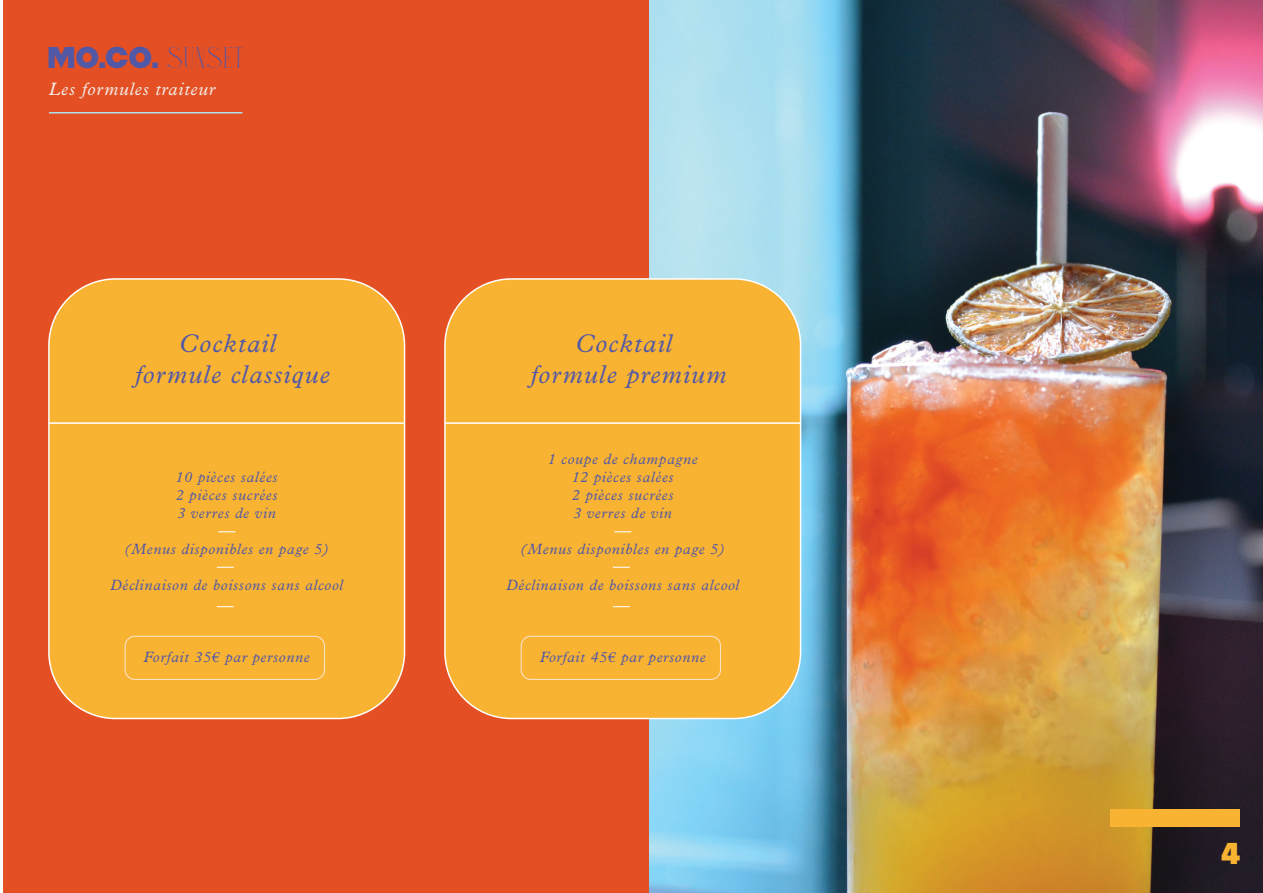
<style>
.page{position:relative;width:1263px;height:893px;background:#fff}
.page>*{position:absolute;margin:0;border:0;box-sizing:border-box;transform-origin:0 0}
.t1{font:900 29.55px "MOCOSUNSET";color:#5158a6}
.t2{font:900 29.55px "MOCOSUNSET";color:#f9b332}
.t3{font:italic 25.8px/31px "Plantin MT Pro";letter-spacing:.05em;color:#5158a6;text-align:center}
.t4{font:italic 18px "Plantin MT Pro";letter-spacing:.05em;color:#f1ede7}
.t5{font:italic 15px/18px "Plantin MT Pro";letter-spacing:.05em;color:#5158a6;text-align:justify}
.s1{font-family:"Love";font-weight:400;font-size:30px}
</style>
<div class="page">
<img style="left:649px;top:0;width:614px;height:893px">
<div style="left:3px;top:0;width:646px;height:893px;background:#e45024"></div>
<div style="left:49px;top:279px;width:355px;height:439px;background:#f9b332;border-radius:67px"></div>
<div style="left:48px;top:278px;width:357px;height:441px;border:2px solid #fff;border-radius:67px"></div>
<hr style="left:49px;top:422px;width:355px;height:2px;background:#fff">
<div style="left:1110px;top:809px;width:130px;height:18px;background:#f9b332"></div>
<svg style="left:217px;top:567px;width:17px;height:1px"></svg>
<div style="left:125px;top:636px;width:200px;height:44px;border:1px solid #fae1c2;border-radius:10px"></div>
<svg style="left:217px;top:606px;width:17px;height:1px"></svg>
<svg style="left:218px;top:531px;width:17px;height:1px"></svg>
<div style="left:445px;top:279px;width:355px;height:439px;background:#f9b332;border-radius:67px"></div>
<div style="left:444px;top:278px;width:357px;height:441px;border:2px solid #fff;border-radius:67px"></div>
<hr style="left:445px;top:422px;width:355px;height:2px;background:#fff">
<svg style="left:613px;top:567px;width:17px;height:1px"></svg>
<div style="left:521px;top:636px;width:200px;height:44px;border:1px solid #fae1c2;border-radius:10px"></div>
<svg style="left:613px;top:606px;width:17px;height:1px"></svg>
<svg style="left:614px;top:531px;width:17px;height:1px"></svg>
<hr style="left:49px;top:112px;width:193px;height:1px;background:#aee0ef">
<h1 class="t1" style="left:48px;top:43px;width:198px">MO.CO. <span class="s1">SUNSET</span></h1>
<p class="t4" style="left:49px;top:78px;width:168px">Les formules traiteur</p>
<h2 class="t3" style="left:135px;top:328px;width:197px">Cocktail<br>formule classique</h2>
<p class="t5" style="left:176px;top:468px;width:103px">10 pièces salées 2 pièces sucrées 3 verres de vin</p>
<p class="t5" style="left:124px;top:540px;width:208px">(Menus disponibles en page 5)</p>
<p class="t5" style="left:110px;top:576px;width:235px">Déclinaison de boissons sans alcool</p>
<p class="t5" style="left:144px;top:648px;width:167px">Forfait 35€ par personne</p>
<h2 class="t3" style="left:530px;top:328px;width:197px">Cocktail<br>formule premium</h2>
<p class="t5" style="left:548px;top:450px;width:151px;text-align:center">1 coupe de champagne<br>12 pièces salées<br>2 pièces sucrées<br>3 verres de vin</p>
<p class="t5" style="left:520px;top:540px;width:208px">(Menus disponibles en page 5)</p>
<p class="t5" style="left:506px;top:576px;width:235px">Déclinaison de boissons sans alcool</p>
<p class="t5" style="left:540px;top:648px;width:167px">Forfait 45€ par personne</p>
<h1 class="t2" style="left:1221px;top:839px;width:22px">4</h1>
</div>
